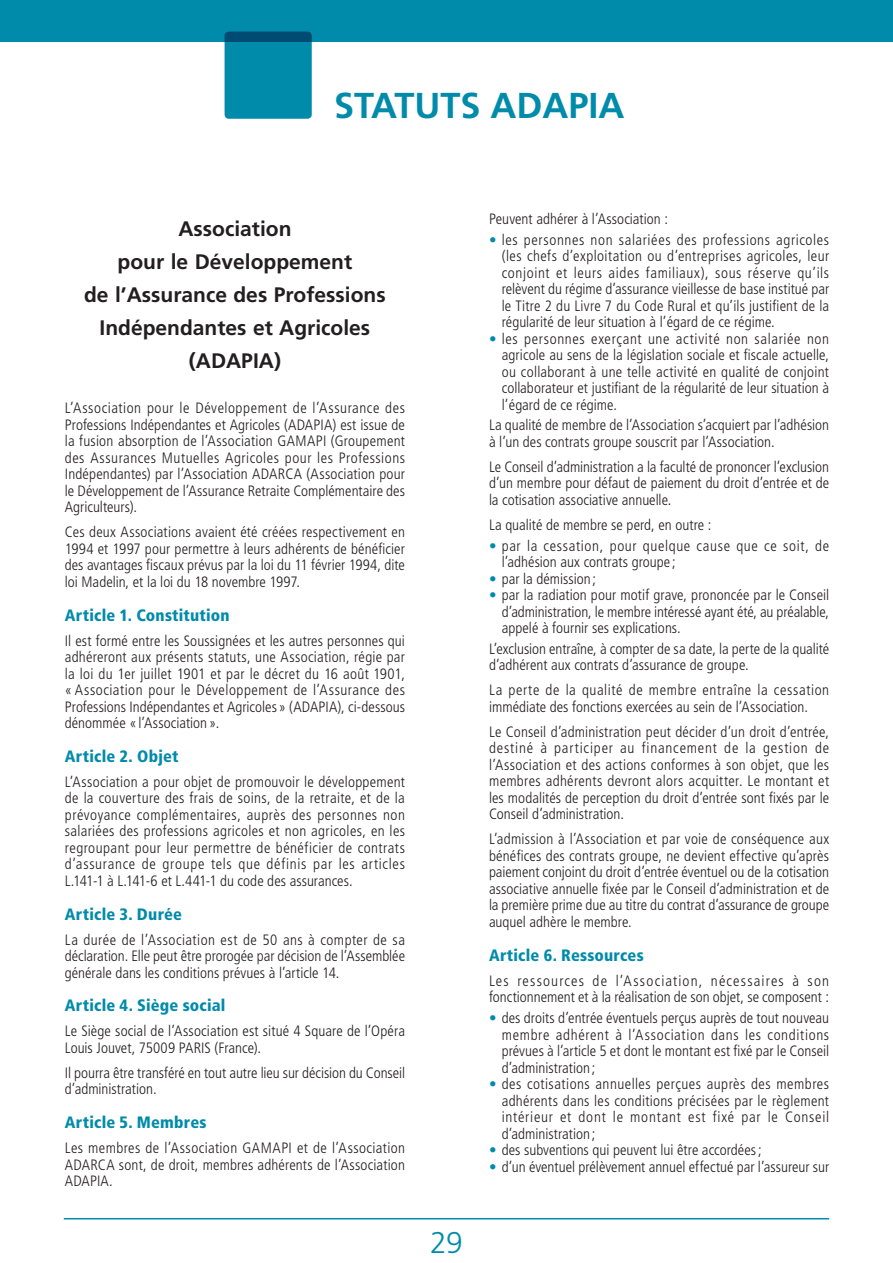
<style>
.page{position:relative;width:893px;height:1263px;background:#fff}
.page>*{position:absolute;margin:0;border:0;box-sizing:border-box;transform-origin:0 0}
.t1{font:700 36px "Frutiger";color:#008bab}
.t2{font:300 30px "Frutiger";color:#008bab}
.t3{font:700 21px/33px "Frutiger";color:#231f20;text-align:center}
.t4{font:900 condensed 16.5px "Frutiger LT Std";letter-spacing:.01em;color:#008bab}
.t5{font:300 condensed 15px/16.5px "Frutiger LT Std";letter-spacing:.005em;color:#231f20;text-align:justify}
.t6{font:300 condensed 15px/20.7px "Frutiger LT Std";letter-spacing:.04em;color:#231f20}
</style>
<div class="page">
<div style="left:0;top:0;width:893px;height:42px;background:#008bab"></div>
<hr style="left:64px;top:1218px;width:765px;height:1px;background:#008bab">
<div style="left:225px;top:32px;width:87px;height:87px;background:#008bab;border-radius:4px"></div>
<h1 class="t1" style="left:334px;top:84px;width:292px">STATUTS ADAPIA</h1>
<h3 class="t3" style="left:84px;top:212px;width:303px">Association<br>pour le Développement<br>de l’Assurance des Professions<br>Indépendantes et Agricoles (ADAPIA)</h3>
<p class="t5" style="left:65px;top:400px;width:342px">L’Association pour le Développement de l’Assurance des Professions Indépendantes et Agricoles (ADAPIA) est issue de la fusion absorption de l’Association GAMAPI (Groupement des Assurances Mutuelles Agricoles pour les Professions Indépendantes) par l’Association ADARCA (Association pour le Développement de l’Assurance Retraite Complémentaire des Agriculteurs).</p>
<p class="t5" style="left:65px;top:524px;width:342px">Ces deux Associations avaient été créées respectivement en 1994 et 1997 pour permettre à leurs adhérents de bénéficier des avantages fiscaux prévus par la loi du 11 février 1994, dite loi Madelin, et la loi du 18 novembre 1997.</p>
<p class="t4" style="left:65px;top:605px;width:166px">Article 1. Constitution</p>
<p class="t5" style="left:65px;top:632px;width:342px">Il est formé entre les Soussignées et les autres personnes qui adhéreront aux présents statuts, une Association, régie par la loi du 1er juillet 1901 et par le décret du 16 août 1901, « Association pour le Développement de l’Assurance des Professions Indépendantes et Agricoles » (ADAPIA), ci-dessous dénommée « l’Association ».</p>
<p class="t4" style="left:65px;top:746px;width:115px">Article 2. Objet</p>
<p class="t5" style="left:65px;top:774px;width:342px">L’Association a pour objet de promouvoir le développement de la couverture des frais de soins, de la retraite, et de la prévoyance complémentaires, auprès des personnes non salariées des professions agricoles et non agricoles, en les regroupant pour leur permettre de bénéficier de contrats d’assurance de groupe tels que définis par les articles L.141-1 à L.141-6 et L.441-1 du code des assurances.</p>
<p class="t4" style="left:65px;top:904px;width:119px">Article 3. Durée</p>
<p class="t5" style="left:65px;top:931px;width:342px">La durée de l’Association est de 50 ans à compter de sa déclaration. Elle peut être prorogée par décision de l’Assemblée générale dans les conditions prévues à l’article 14.</p>
<p class="t4" style="left:65px;top:996px;width:162px">Article 4. Siège social</p>
<p class="t5" style="left:65px;top:1023px;width:342px">Le Siège social de l’Association est situé 4 Square de l’Opéra<br>Louis Jouvet, 75009 PARIS (France).</p>
<p class="t5" style="left:65px;top:1065px;width:342px">Il pourra être transféré en tout autre lieu sur décision du Conseil d’administration.</p>
<p class="t4" style="left:65px;top:1112px;width:143px">Article 5. Membres</p>
<p class="t5" style="left:65px;top:1140px;width:342px">Les membres de l’Association GAMAPI et de l’Association ADARCA sont, de droit, membres adhérents de l’Association ADAPIA.</p>
<h2 class="t2" style="left:430px;top:1226px;width:34px">29</h2>
<p class="t6" style="left:502px;top:209px;width:329px;text-indent:-13px">Peuvent adhérer à l’Association :<br>les personnes non salariées des professions agricoles</p>
<p class="t5" style="left:502px;top:248px;width:329px;text-align:left">(les chefs d’exploitation ou d’entreprises agricoles, leur conjoint et leurs aides familiaux), sous réserve qu’ils relèvent du régime d’assurance vieillesse de base institué par le Titre 2 du Livre 7 du Code Rural et qu’ils justifient de la régularité de leur situation à l’égard de ce régime.<br>les personnes exerçant une activité non salariée non agricole au sens de la législation sociale et fiscale actuelle, ou collaborant à une telle activité en qualité de conjoint collaborateur et justifiant de la régularité de leur situation à l’égard de ce régime.</p>
<p class="t5" style="left:489px;top:417px;width:342px">La qualité de membre de l’Association s’acquiert par l’adhésion à l’un des contrats groupe souscrit par l’Association.</p>
<p class="t5" style="left:489px;top:459px;width:342px">Le Conseil d’administration a la faculté de prononcer l’exclusion d’un membre pour défaut de paiement du droit d’entrée et de la cotisation associative annuelle.</p>
<p class="t6" style="left:502px;top:515px;width:329px;text-indent:-13px">La qualité de membre se perd, en outre :<br>par la cessation, pour quelque cause que ce soit, de</p>
<p class="t5" style="left:502px;top:554px;width:329px;text-align:left">l’adhésion aux contrats groupe ;<br>par la démission ;<br>par la radiation pour motif grave, prononcée par le Conseil d’administration, le membre intéressé ayant été, au préalable, appelé à fournir ses explications.</p>
<p class="t5" style="left:489px;top:641px;width:342px">L’exclusion entraîne, à compter de sa date, la perte de la qualité d’adhérent aux contrats d’assurance de groupe.</p>
<p class="t5" style="left:489px;top:682px;width:342px">La perte de la qualité de membre entraîne la cessation immédiate des fonctions exercées au sein de l’Association.</p>
<p class="t5" style="left:489px;top:724px;width:342px">Le Conseil d’administration peut décider d’un droit d’entrée, destiné à participer au financement de la gestion de l’Association et des actions conformes à son objet, que les membres adhérents devront alors acquitter. Le montant et les modalités de perception du droit d’entrée sont fixés par le Conseil d’administration.</p>
<p class="t5" style="left:489px;top:831px;width:342px">L’admission à l’Association et par voie de conséquence aux bénéfices des contrats groupe, ne devient effective qu’après paiement conjoint du droit d’entrée éventuel ou de la cotisation associative annuelle fixée par le Conseil d’administration et de la première prime due au titre du contrat d’assurance de groupe auquel adhère le membre.</p>
<p class="t4" style="left:489px;top:945px;width:156px">Article 6. Ressources</p>
<p class="t5" style="left:489px;top:972px;width:342px">Les ressources de l’Association, nécessaires à son fonctionnement et à la réalisation de son objet, se composent :</p>
<p class="t5" style="left:502px;top:1010px;width:329px;text-align:left">des droits d’entrée éventuels perçus auprès de tout nouveau membre adhérent à l’Association dans les conditions prévues à l’article 5 et dont le montant est fixé par le Conseil d’administration ;<br>des cotisations annuelles perçues auprès des membres adhérents dans les conditions précisées par le règlement intérieur et dont le montant est fixé par le Conseil d’administration ;<br>des subventions qui peuvent lui être accordées;<br>d’un éventuel prélèvement annuel effectué par l’assureur sur</p>
</div>
